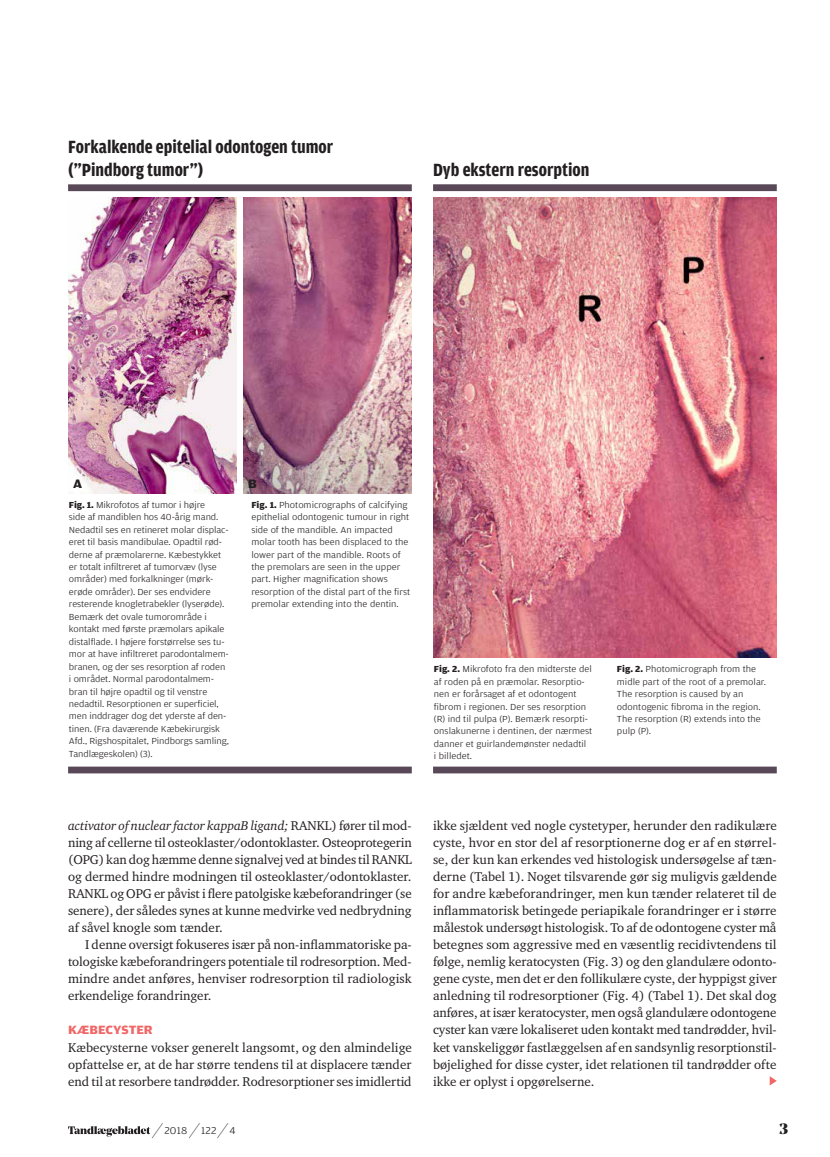
<style>
.page{position:relative;width:830px;height:1157px;background:#fff}
.page>*{position:absolute;margin:0;border:0;box-sizing:border-box;transform-origin:0 0}
.t1{font:700 18.75px/22.5px "Amplitude Condensed";color:#231f20}
.t2{font:900 15px "Noe Display";color:#231f20}
.t3{font:13.05px/17px "Charter ITC";color:#231f20;text-align:justify}
.t4{font:700 13.05px "Amplitude Wide";color:#231f20}
.t5{font:700 12.75px "Amplitude Wide";color:#f16666}
.t6{font:300 10.5px "Amplitude Wide";letter-spacing:.02em;color:#231f20}
.t7{font:300 9.3px/12.5px "Amplitude Wide";letter-spacing:-.01em;color:#231f20}
.s1{font-weight:700}
.s2{font-style:italic}
.s3{font-family:"Noe Display";font-weight:900;font-size:21px}
</style>
<div class="page">
<svg style="left:769px;top:1076px;width:7px;height:9px"></svg>
<svg style="left:68px;top:184px;width:343px;height:589px"></svg>
<img style="left:68px;top:197px;width:169px;height:296px">
<img style="left:243px;top:198px;width:168px;height:295px">
<svg style="left:433px;top:184px;width:343px;height:589px"></svg>
<img style="left:433px;top:197px;width:343px;height:460px">
<svg style="left:68px;top:1126px;width:82px;height:10px"></svg>
<h1 class="t1" style="left:68px;top:136px;width:266px">Forkalkende epitelial odontogen tumor (”Pindborg tumor”)</h1>
<h1 class="t1" style="left:433px;top:158px;width:158px">Dyb ekstern resorption</h1>
<p class="t4" style="left:73px;top:477px;width:11px">A</p>
<p class="t4" style="left:248px;top:477px;width:10px">B</p>
<p class="t7" style="left:69px;top:498px;width:162px"><span class="s1">Fig. 1.</span> Mikrofotos af tumor i højre<br>side af mandiblen hos 40-årig mand.<br>Nedadtil ses en retineret molar displac&shy;eret til basis mandibulae. Opadtil rød&shy;derne af præmolarerne. Kæbestykket er totalt infiltreret af tumorvæv (lyse områder) med forkalkninger (mørk&shy;erøde områder). Der ses endvidere resterende knogletrabekler (lyserøde).<br>Bemærk det ovale tumorområde i kontakt med første præmolars apikale distalflade. I højere forstørrelse ses tu&shy;mor at have infiltreret parodontalmem&shy;branen, og der ses resorption af roden i området. Normal parodontalmem&shy;bran til højre opadtil og til venstre nedadtil. Resorptionen er superficiel, men inddrager dog det yderste af den&shy;tinen. (Fra daværende Kæbekirurgisk Afd., Rigshospitalet, Pindborgs samling, Tandlægeskolen) (3).</p>
<p class="t7" style="left:251px;top:498px;width:160px"><span class="s1">Fig. 1.</span> Photomicrographs of calcifying epithelial odontogenic tumour in right side of the mandible. An impacted molar tooth has been displaced to the lower part of the mandible. Roots of the premolars are seen in the upper part. Higher magnification shows resorption of the distal part of the first premolar extending into the dentin.</p>
<p class="t7" style="left:433px;top:663px;width:160px"><span class="s1">Fig. 2.</span> Mikrofoto fra den midterste del af roden på en præmolar. Resorptio&shy;nen er forårsaget af et odontogent fibrom i regionen. Der ses resorption (R) ind til pulpa (P). Bemærk resorpti&shy;onslakunerne i dentinen, der nærmest danner et guirlandemønster nedadtil<br>i billedet.</p>
<p class="t7" style="left:616px;top:663px;width:150px"><span class="s1">Fig. 2.</span> Photomicrograph from the midle part of the root of a premolar.<br>The resorption is caused by an odontogenic fibroma in the region.<br>The resorption (R) extends into the pulp (P).</p>
<p class="t3" style="left:68px;top:817px;width:345px"><span class="s2">activator of nuclear factor kappaB ligand;</span> RANKL) fører til mod&shy;ning af cellerne til osteoklaster/odontoklaster. Osteoprotegerin (OPG) kan dog hæmme denne signalvej ved at bindes til RANKL og dermed hindre modningen til osteoklaster/odontoklaster.<br>RANKL og OPG er påvist i flere patolgiske kæbeforandringer (se senere), der således synes at kunne medvirke ved nedbrydning af såvel knogle som tænder.</p>
<p class="t3" style="left:68px;top:936px;width:345px;text-indent:17px">I denne oversigt fokuseres især på non-inflammatoriske pa&shy;tologiske kæbeforandringers potentiale til rodresorption. Med&shy;mindre andet anføres, henviser rodresorption til radiologisk erkendelige forandringer.</p>
<p class="t5" style="left:68px;top:1023px;width:86px">KÆBECYSTER</p>
<p class="t3" style="left:68px;top:1038px;width:345px">Kæbecysterne vokser generelt langsomt, og den almindelige opfattelse er, at de har større tendens til at displacere tænder end til at resorbere tandrødder. Rodresorptioner ses imidlertid</p>
<p class="t3" style="left:433px;top:817px;width:345px">ikke sjældent ved nogle cystetyper, herunder den radikulære cyste, hvor en stor del af resorptionerne dog er af en størrel&shy;se, der kun kan erkendes ved histologisk undersøgelse af tæn&shy;derne (Tabel 1). Noget tilsvarende gør sig muligvis gældende for andre kæbeforandringer, men kun tænder relateret til de inflammatorisk betingede periapikale forandringer er i større målestok undersøgt histologisk. To af de odontogene cyster må betegnes som aggressive med en væsentlig recidivtendens til følge, nemlig keratocysten (Fig. 3) og den glandulære odonto&shy;gene cyste, men det er den follikulære cyste, der hyppigst giver anledning til rodresorptioner (Fig. 4) (Tabel 1). Det skal dog anføres, at især keratocyster, men også glandulære odontogene cyster kan være lokaliseret uden kontakt med tandrødder, hvil&shy;ket vanskeliggør fastlæggelsen af en sandsynlig resorptionstil&shy;bøjelighed for disse cyster, idet relationen til tandrødder ofte ikke er oplyst i opgørelserne.</p>
<p class="t6" style="left:157px;top:1124px;width:80px"><span class="s3">∕</span> 2018 <span class="s3">∕</span> 122 <span class="s3">∕</span> 4</p>
<p class="t2" style="left:778px;top:1118px;width:11px">3</p>
</div>
